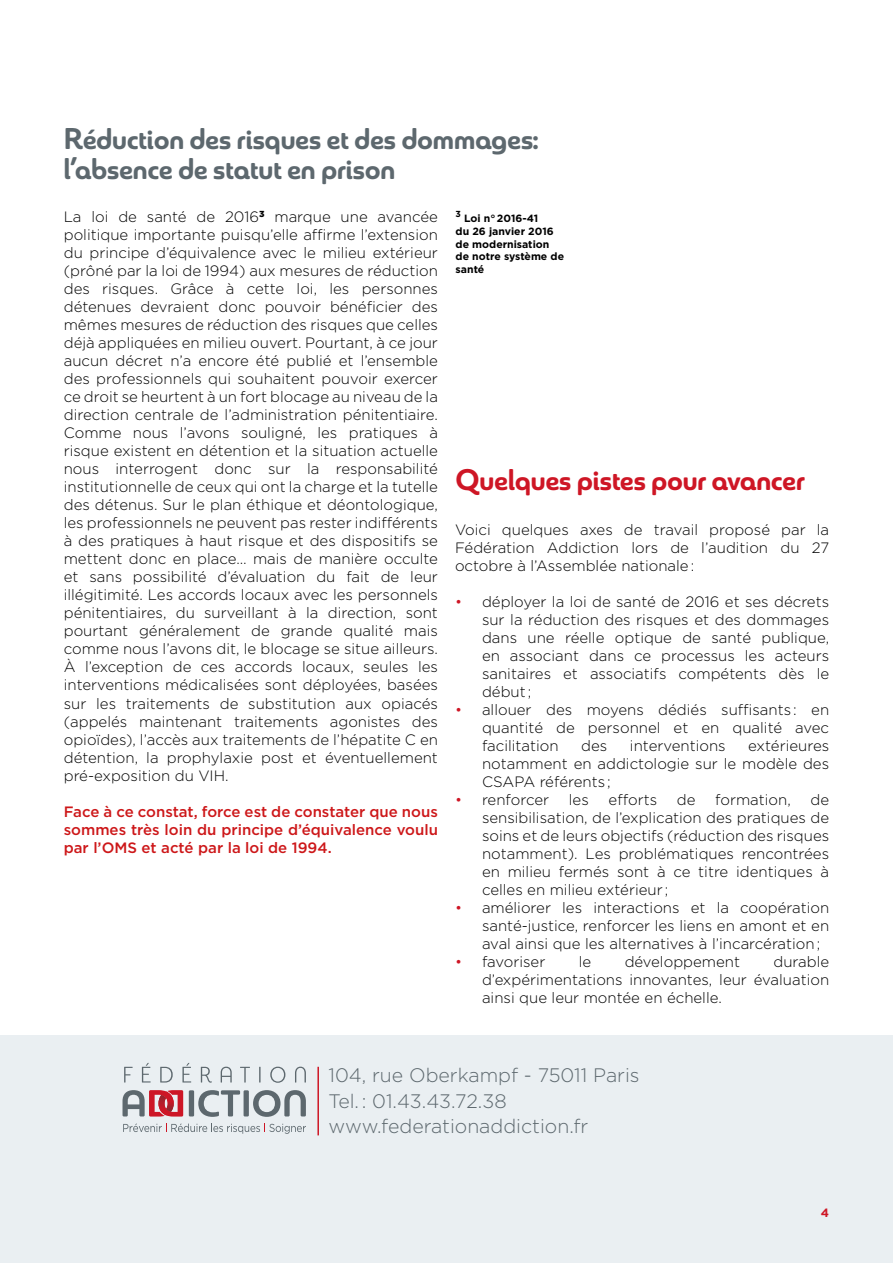
<style>
.page{position:relative;width:893px;height:1263px;background:#fff}
.page>*{position:absolute;margin:0;border:0;box-sizing:border-box;transform-origin:0 0}
.t1{font:30px/30px "Sangli Nor Bol";letter-spacing:-.02em;color:#5d686e}
.t2{font:30px "Sangli Nor Bol";letter-spacing:-.02em;color:#ce1625}
.t3{font:300 19.5px/25.5px "Gotham";color:#5d686e}
.t4{font:300 15px/18px "Gotham";color:#000;text-align:justify}
.t5{font:500 15px/18px "Gotham";color:#cd1719;text-align:justify}
.t6{font:700 12px "Gotham";color:#ce1625}
.t7{font:700 10.5px/12.6px "Gotham";color:#000}
.t8{font:700 8.7px "Gotham";color:#000}
.s1{color:#ce1625}
</style>
<div class="page">
<div style="left:0;top:1035px;width:893px;height:228px;background:#eaeff2"></div>
<hr style="left:317px;top:1067px;width:2px;height:68px;background:#ce1625">
<svg style="left:124px;top:1067px;width:9px;height:15px"></svg>
<svg style="left:142px;top:1063px;width:9px;height:19px"></svg>
<svg style="left:160px;top:1067px;width:13px;height:15px"></svg>
<svg style="left:182px;top:1063px;width:9px;height:19px"></svg>
<svg style="left:201px;top:1067px;width:11px;height:16px"></svg>
<svg style="left:221px;top:1067px;width:11px;height:15px"></svg>
<svg style="left:240px;top:1067px;width:10px;height:15px"></svg>
<svg style="left:259px;top:1067px;width:2px;height:15px"></svg>
<svg style="left:270px;top:1067px;width:15px;height:16px"></svg>
<svg style="left:295px;top:1067px;width:11px;height:15px"></svg>
<svg style="left:123px;top:1123px;width:183px;height:11px"></svg>
<div style="left:189px;top:1090px;width:5px;height:26px;background:#5d686e;border-radius:2px"></div>
<svg style="left:198px;top:1090px;width:42px;height:27px"></svg>
<div style="left:244px;top:1090px;width:5px;height:26px;background:#5d686e;border-radius:2px"></div>
<svg style="left:253px;top:1090px;width:53px;height:27px"></svg>
<svg style="left:123px;top:1090px;width:60px;height:26px"></svg>
<h1 class="t1" style="left:63px;top:125px;width:477px">Réduction des risques et des dommages : l’absence de statut en prison</h1>
<p class="t8" style="left:456px;top:209px;width:7px">3</p>
<p class="t7" style="left:456px;top:212px;width:110px;text-indent:9px">Loi n° 2016-41<br>du 26 janvier 2016 de modernisation de notre système de santé</p>
<p class="t4" style="left:64px;top:208px;width:376px">La loi de santé de 2016<sup>3</sup> marque une avancée politique importante puisqu’elle affirme l’extension du principe d’équivalence avec le milieu extérieur (prôné par la loi de 1994) aux mesures de réduction des risques. Grâce à cette loi, les personnes détenues devraient donc pouvoir bénéficier des mêmes mesures de réduction des risques que celles déjà appliquées en milieu ouvert. Pourtant, à ce jour aucun décret n’a encore été publié et l’ensemble des professionnels qui souhaitent pouvoir exercer ce droit se heurtent à un fort blocage au niveau de la direction centrale de l’administration pénitentiaire.<br>Comme nous l’avons souligné, les pratiques à risque existent en détention et la situation actuelle nous interrogent donc sur la responsabilité institutionnelle de ceux qui ont la charge et la tutelle des détenus. Sur le plan éthique et déontologique, les professionnels ne peuvent pas rester indifférents à des pratiques à haut risque et des dispositifs se mettent donc en place… mais de manière occulte et sans possibilité d’évaluation du fait de leur illégitimité. Les accords locaux avec les personnels pénitentiaires, du surveillant à la direction, sont pourtant généralement de grande qualité mais comme nous l’avons dit, le blocage se situe ailleurs.<br>À l’exception de ces accords locaux, seules les interventions médicalisées sont déployées, basées sur les traitements de substitution aux opiacés (appelés maintenant traitements agonistes des opioïdes), l’accès aux traitements de l’hépatite C en détention, la prophylaxie post et éventuellement pré-exposition du VIH.</p>
<p class="t5" style="left:64px;top:802px;width:376px">Face à ce constat, force est de constater que nous sommes très loin du principe d’équivalence voulu par l’OMS et acté par la loi de 1994.</p>
<h1 class="t2" style="left:456px;top:462px;width:351px">Quelques pistes pour avancer</h1>
<p class="t4" style="left:455px;top:520px;width:376px">Voici quelques axes de travail proposé par la Fédération Addiction lors de l’audition du 27 octobre à l’Assemblée nationale :</p>
<p class="t4" style="left:482px;top:592px;width:349px;text-indent:-27px"><span class="s1">•</span> déployer la loi de santé de 2016 et ses décrets sur la réduction des risques et des dommages dans une réelle optique de santé publique, en associant dans ce processus les acteurs sanitaires et associatifs compétents dès le début ;</p>
<p class="t4" style="left:482px;top:700px;width:349px;text-indent:-27px"><span class="s1">•</span> allouer des moyens dédiés suffisants : en quantité de personnel et en qualité avec facilitation</p>
<p class="t4" style="left:581px;top:736px;width:28px">des</p>
<p class="t4" style="left:630px;top:736px;width:97px">interventions</p>
<p class="t4" style="left:482px;top:736px;width:349px;text-indent:266px">extérieures notamment en addictologie sur le modèle des CSAPA référents ;</p>
<p class="t4" style="left:455px;top:790px;width:96px"><span class="s1">•</span> renforcer</p>
<p class="t4" style="left:569px;top:790px;width:21px">les</p>
<p class="t4" style="left:609px;top:790px;width:50px">efforts</p>
<p class="t4" style="left:677px;top:790px;width:20px">de</p>
<p class="t4" style="left:715px;top:790px;width:77px">formation,</p>
<p class="t4" style="left:482px;top:790px;width:349px;text-indent:329px">de sensibilisation, de l’explication des pratiques de soins et de leurs objectifs (réduction des risques notamment). Les problématiques rencontrées en milieu fermés sont à ce titre identiques à celles en milieu extérieur ;</p>
<p class="t4" style="left:482px;top:898px;width:349px;text-indent:-27px"><span class="s1">•</span> améliorer les interactions et la coopération santé-justice, renforcer les liens en amont et en aval ainsi que les alternatives à l’incarcération ;</p>
<p class="t4" style="left:455px;top:952px;width:92px"><span class="s1">•</span> favoriser</p>
<p class="t4" style="left:579px;top:952px;width:14px">le</p>
<p class="t4" style="left:625px;top:952px;width:117px">développement</p>
<p class="t4" style="left:482px;top:952px;width:349px;text-indent:291px">durable d’expérimentations innovantes, leur évaluation ainsi que leur montée en échelle.</p>
<h2 class="t3" style="left:328px;top:1062px;width:313px">104, rue Oberkampf - 75011 Paris<br>Tel. : 01.43.43.72.38 www.federationaddiction.fr</h2>
<p class="t6" style="left:821px;top:1205px;width:10px">4</p>
</div>
